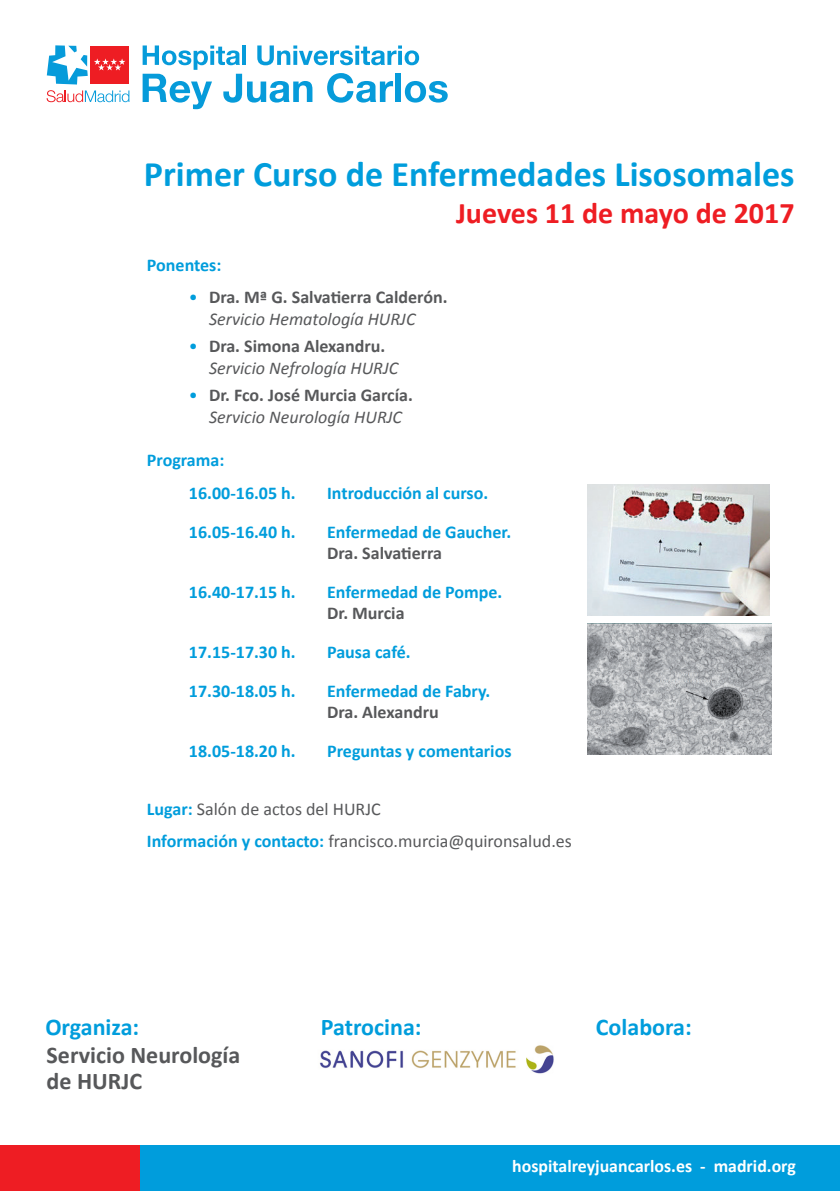
<style>
.page{position:relative;width:840px;height:1191px;background:#fff}
.page>*{position:absolute;margin:0;border:0;box-sizing:border-box;transform-origin:0 0}
.t1{font:700 36px "Calibri";color:#009ddc}
.t2{font:700 30px "Calibri";color:#ee1d23}
.t3{font:700 24px "Calibri";color:#009ddc}
.t4{font:700 24px/26px "Calibri";color:#57585a}
.t5{font:700 18px/21.6px "Calibri";color:#009ddc}
.t6{font:700 18px "Calibri";color:#57585a}
.t7{font:18px "Calibri";color:#57585a}
.t8{font:italic 18px "Calibri";color:#57585a}
.t9{font:700 18px "Calibri";color:#fff}
.s1{font-weight:400;color:#009ddc}
.s2{color:#57585a}
.s3{font-weight:700;color:#009ddc}
</style>
<div class="page">
<div style="left:0;top:1145px;width:839px;height:46px;background:#009ddc"></div>
<div style="left:0;top:1145px;width:140px;height:46px;background:#ee1d23"></div>
<svg style="left:46px;top:45px;width:83px;height:57px"></svg>
<svg style="left:142px;top:45px;width:305px;height:64px"></svg>
<img style="left:319px;top:1045px;width:235px;height:29px">
<img style="left:587px;top:485px;width:182px;height:130px">
<img style="left:587px;top:624px;width:184px;height:130px">
<p class="t1" style="left:144px;top:151px;width:651px">Primer Curso de Enfermedades Lisosomales</p>
<p class="t2" style="left:455px;top:194px;width:340px">Jueves 11 de mayo de 2017</p>
<p class="t5" style="left:147px;top:254px;width:76px">Ponentes:</p>
<p class="t6" style="left:189px;top:286px;width:260px"><span class="s1">•</span> Dra. Mª G. Salvatierra Calderón.</p>
<p class="t8" style="left:209px;top:307px;width:208px">Servicio Hematología HURJC</p>
<p class="t6" style="left:189px;top:335px;width:198px"><span class="s1">•</span> Dra. Simona Alexandru.</p>
<p class="t8" style="left:209px;top:356px;width:190px">Servicio Nefrología HURJC</p>
<p class="t6" style="left:189px;top:384px;width:225px"><span class="s1">•</span> Dr. Fco. José Murcia García.</p>
<p class="t8" style="left:209px;top:404px;width:194px">Servicio Neurología HURJC</p>
<p class="t5" style="left:147px;top:449px;width:79px">Programa:</p>
<p class="t5" style="left:189px;top:482px;width:108px">16.00-16.05 h.</p>
<p class="t5" style="left:327px;top:482px;width:163px">Introducción al curso.</p>
<p class="t5" style="left:189px;top:521px;width:108px">16.05-16.40 h.</p>
<p class="t5" style="left:327px;top:521px;width:185px">Enfermedad de Gaucher.</p>
<p class="t6" style="left:327px;top:542px;width:116px">Dra. Salvatierra</p>
<p class="t5" style="left:189px;top:581px;width:108px">16.40-17.15 h.</p>
<p class="t5" style="left:327px;top:581px;width:177px">Enfermedad de Pompe.<br><span class="s2">Dr. Murcia</span></p>
<p class="t5" style="left:189px;top:641px;width:108px">17.15-17.30 h.</p>
<p class="t5" style="left:327px;top:641px;width:85px">Pausa café.</p>
<p class="t5" style="left:189px;top:680px;width:108px">17.30-18.05 h.</p>
<p class="t5" style="left:327px;top:680px;width:164px">Enfermedad de Fabry.<br><span class="s2">Dra. Alexandru</span></p>
<p class="t5" style="left:189px;top:740px;width:108px">18.05-18.20 h.</p>
<p class="t5" style="left:327px;top:740px;width:186px">Preguntas y comentarios</p>
<p class="t7" style="left:147px;top:797px;width:235px"><span class="s3">Lugar:</span> Salón de actos del HURJC</p>
<p class="t7" style="left:147px;top:830px;width:426px"><span class="s3">Información y contacto:</span> francisco.murcia@quironsalud.es</p>
<p class="t3" style="left:45px;top:1011px;width:95px">Organiza:</p>
<p class="t3" style="left:320px;top:1011px;width:102px">Patrocina:</p>
<p class="t3" style="left:595px;top:1011px;width:97px">Colabora:</p>
<p class="t4" style="left:47px;top:1042px;width:195px">Servicio Neurología de HURJC</p>
<p class="t9" style="left:512px;top:1154px;width:285px">hospitalreyjuancarlos.es - madrid.org</p>
</div>
